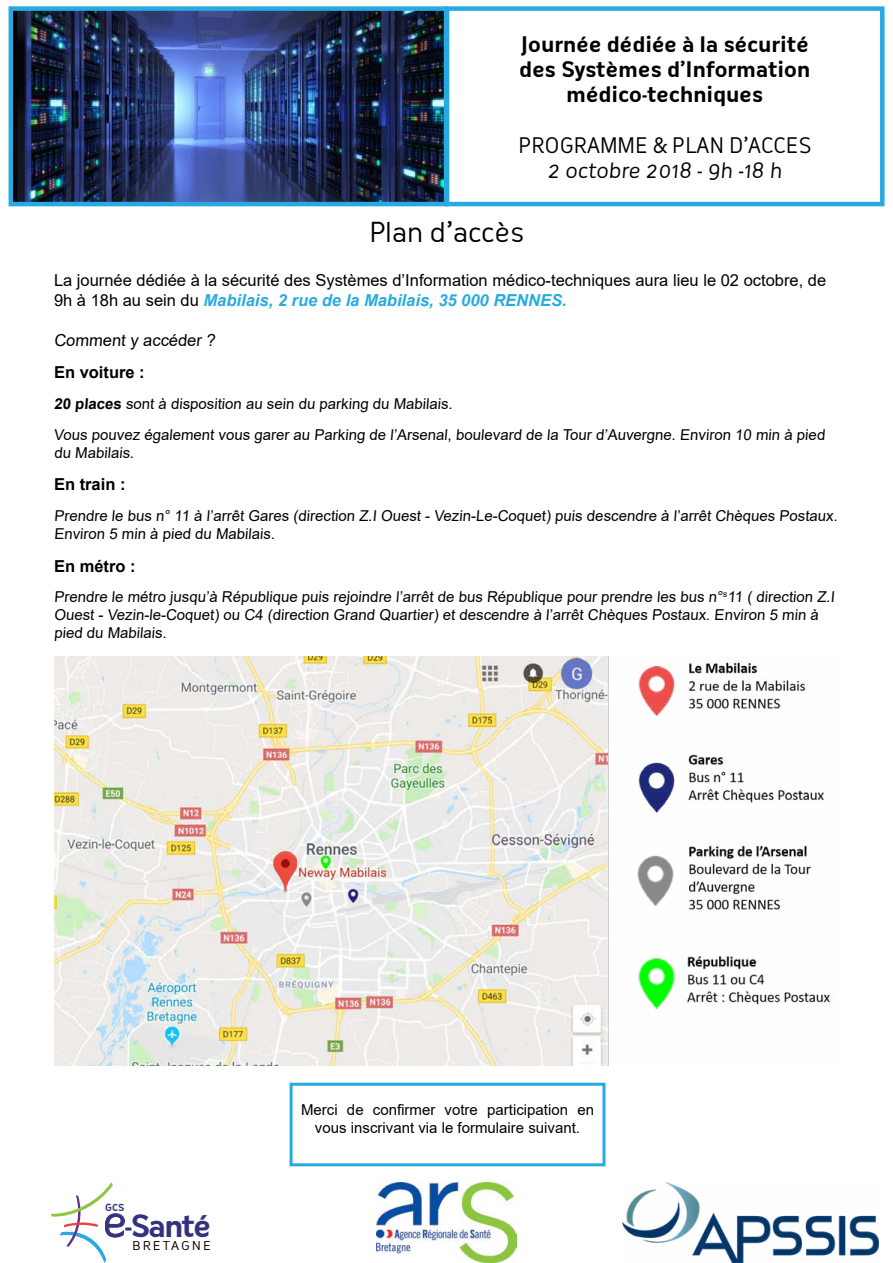
<style>
.page{position:relative;width:893px;height:1263px;background:#fff}
.page>*{position:absolute;margin:0;border:0;box-sizing:border-box;transform-origin:0 0}
.t1{font:700 29.85px "Oceania";letter-spacing:-.06em;color:#32327f}
.t2{font:27px "Oceania";letter-spacing:-.01em;color:#000}
.t3{font:700 21px/25.2px "Oceania";letter-spacing:-.01em;color:#000;text-align:center}
.t4{font:21px/25.2px "Oceania";color:#000;text-align:center}
.t5{font:16.5px/19.8px "Arial";color:#000}
.t6{font:700 16.5px "Arial";color:#000}
.t7{font:15px/18px "Arial";color:#000}
.t8{font:12px "Oceania";letter-spacing:.15em;color:#000;scale:1.09 1}
.t9{font:700 9.45px "Oceania";color:#32327f}
.s1{font-weight:700;font-style:italic;color:#27aae1}
.s2{font-weight:700}
.s3{font-weight:400;font-size:43.2px}
</style>
<div class="page">
<svg style="left:51px;top:1182px;width:74px;height:81px"></svg>
<img style="left:376px;top:1182px;width:141px;height:81px">
<img style="left:622px;top:1182px;width:256px;height:81px">
<img style="left:14px;top:11px;width:429px;height:190px">
<div style="left:9px;top:6px;width:439px;height:200px;border:4px solid #27aae1"></div>
<div style="left:445px;top:6px;width:439px;height:200px;border:4px solid #27aae1"></div>
<img style="left:54px;top:656px;width:777px;height:409px">
<div style="left:290px;top:1083px;width:315px;height:83px;border:3px solid #27aae1"></div>
<h3 class="t3" style="left:519px;top:32px;width:293px">Journée dédiée à la sécurité des Systèmes d’Information médico-techniques</h3>
<h3 class="t4" style="left:518px;top:133px;width:295px">PROGRAMME &amp; PLAN D’ACCES<br>2 octobre 2018 - 9h -18 h</h3>
<h2 class="t2" style="left:369px;top:217px;width:156px">Plan d’accès</h2>
<p class="t5" style="left:54px;top:270px;width:774px">La journée dédiée à la sécurité des Systèmes d’Information médico-techniques aura lieu le 02 octobre, de<br>9h à 18h au sein du <span class="s1">Mabilais, 2 rue de la Mabilais, 35 000 RENNES.</span></p>
<p class="t5" style="left:54px;top:330px;width:165px">Comment y accéder ?</p>
<p class="t6" style="left:54px;top:361px;width:92px">En voiture :</p>
<p class="t7" style="left:54px;top:388px;width:774px;line-height:30.8px"><span class="s2">20 places</span> sont à disposition au sein du parking du Mabilais.<br>Vous pouvez également vous garer au Parking de l’Arsenal, boulevard de la Tour d’Auvergne. Environ 10 min à pied</p>
<p class="t7" style="left:54px;top:443px;width:83px">du Mabilais.</p>
<p class="t6" style="left:54px;top:473px;width:73px">En train :</p>
<p class="t7" style="left:54px;top:507px;width:787px">Prendre le bus n° 11 à l’arrêt Gares (direction Z.I Ouest - Vezin-Le-Coquet) puis descendre à l’arrêt Chèques Postaux.<br>Environ 5 min à pied du Mabilais.</p>
<p class="t6" style="left:54px;top:554px;width:83px">En métro :</p>
<p class="t7" style="left:54px;top:588px;width:784px">Prendre le métro jusqu’à République puis rejoindre l’arrêt de bus République pour prendre les bus n°<sup>s</sup>11 ( direction Z.I<br>Ouest - Vezin-le-Coquet) ou C4 (direction Grand Quartier) et descendre à l’arrêt Chèques Postaux. Environ 5 min à pied du Mabilais.</p>
<p class="t9" style="left:105px;top:1202px;width:21px">GCS</p>
<h1 class="t1" style="left:102px;top:1208px;width:110px"><span class="s3">e</span>-Santé</h1>
<p class="t8" style="left:132px;top:1238px;width:74px">BRETAGNE</p>
<p class="t7" style="left:301px;top:1100px;width:294px;text-align:center">Merci de confirmer votre participation en vous inscrivant via le formulaire suivant.</p>
</div>
